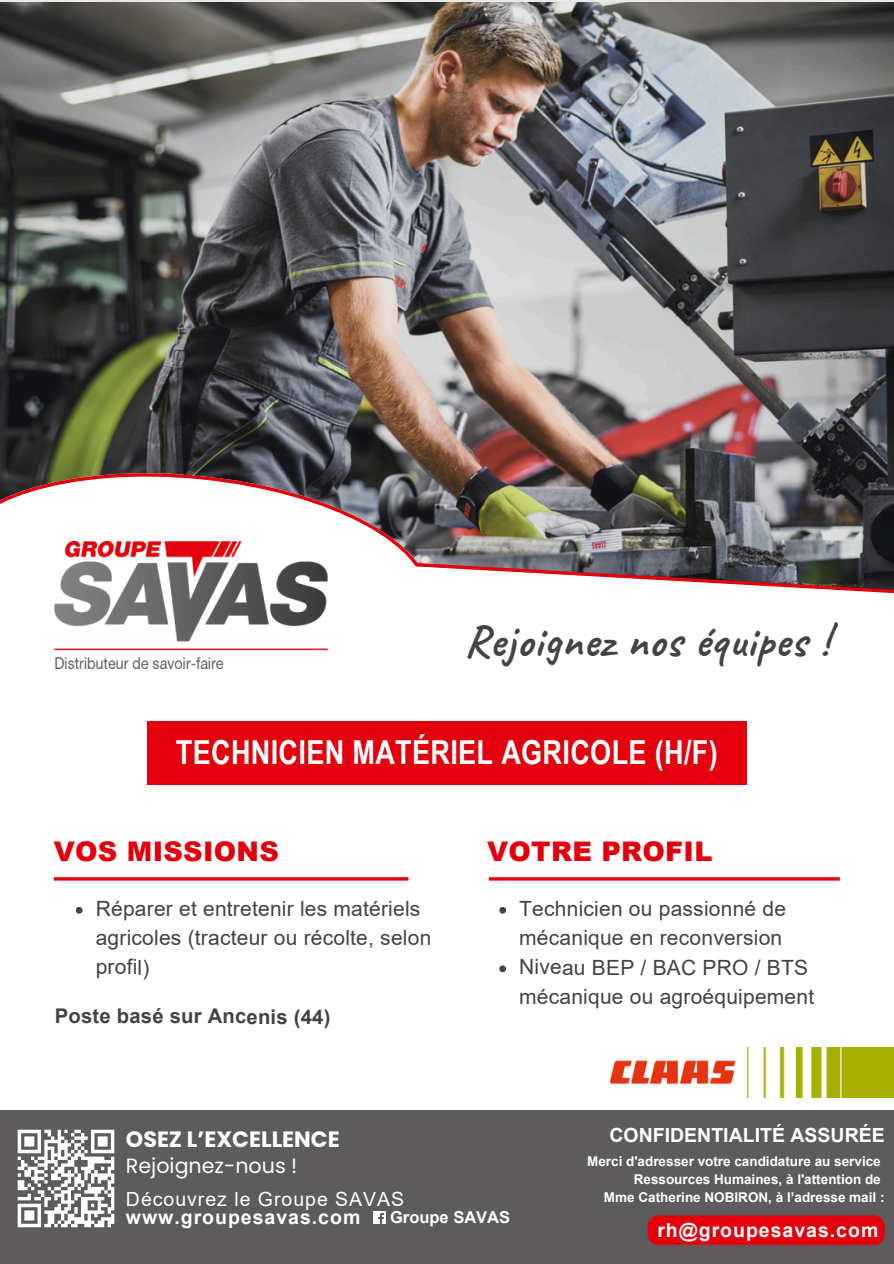
<style>
.page{position:relative;width:894px;height:1264px;background:#fff}
.page>*{position:absolute;margin:0;border:0;box-sizing:border-box;transform-origin:0 0}
.t1{font:700 45px "Caveat";letter-spacing:.025em;color:#444343}
.t2{font:700 33px "Arial Narrow";letter-spacing:.01em;color:#fff}
.t3{font:900 27px "Arial";letter-spacing:.01em;color:#e3000c}
.t4{font:700 22.2px "Poppins";color:#fff}
.t5{font:21px/29.2px "Arial";letter-spacing:.01em;color:#444343}
.t6{font:20.55px "Poppins";color:#fff}
.t7{font:700 20.25px "Arial";letter-spacing:.01em;color:#444343}
.t8{font:700 19.5px "Arial";letter-spacing:.05em;color:#fff}
.t9{font:19.5px "Arial";letter-spacing:.05em;color:#fff}
.t10{font:700 19.5px "Arial";color:#fff}
.t11{font:700 16.5px "Arial";color:#fff}
.t12{font:700 13.5px "Arial";color:#fff}
</style>
<div class="page">
<img style="left:0;top:0;width:893px;height:415px">
<svg style="left:0;top:415px;width:893px;height:499px"></svg>
<img style="left:55px;top:541px;width:272px;height:127px">
<svg style="left:412px;top:561px;width:481px;height:35px"></svg>
<div style="left:147px;top:721px;width:599px;height:63px;background:#e3000c"></div>
<svg style="left:76px;top:906px;width:6px;height:7px"></svg>
<svg style="left:499px;top:906px;width:7px;height:7px"></svg>
<svg style="left:499px;top:965px;width:7px;height:7px"></svg>
<div style="left:0;top:1110px;width:893px;height:153px;background:#5d5b5b"></div>
<div style="left:647px;top:1215px;width:237px;height:30px;background:#e3000c;border-radius:11px"></div>
<img style="left:17px;top:1129px;width:98px;height:99px">
<svg style="left:373px;top:1211px;width:12px;height:12px"></svg>
<img style="left:609px;top:1047px;width:284px;height:50px">
<p class="t1" style="left:466px;top:613px;width:364px">Rejoignez nos équipes !</p>
<h1 class="t2" style="left:176px;top:732px;width:543px">TECHNICIEN MATÉRIEL AGRICOLE (H/F)</h1>
<h2 class="t3" style="left:54px;top:831px;width:226px">VOS MISSIONS</h2>
<h3 class="t3" style="left:487px;top:831px;width:226px">VOTRE PROFIL</h3>
<h3 class="t5" style="left:96px;top:894px;width:337px">Réparer et entretenir les matériels agricoles (tracteur ou récolte, selon profil)</h3>
<p class="t5" style="left:519px;top:894px;width:268px">Technicien ou passionné de mécanique en reconversion</p>
<h5 class="t5" style="left:519px;top:952px;width:296px">Niveau BEP / BAC PRO / BTS mécanique ou agroéquipement</h5>
<p class="t7" style="left:55px;top:1005px;width:277px">Poste basé sur Ancenis (44)</p>
<h6 class="t10" style="left:609px;top:1124px;width:277px">CONFIDENTIALITÉ ASSURÉE</h6>
<p class="t4" style="left:126px;top:1123px;width:215px">OSEZ L’EXCELLENCE</p>
<p class="t6" style="left:126px;top:1151px;width:173px">Rejoignez-nous !</p>
<h4 class="t12" style="left:587px;top:1153px;width:295px">Merci d'adresser votre candidature au service</h4>
<p class="t12" style="left:633px;top:1171px;width:248px">Ressources Humaines, à l'attention de</p>
<p class="t9" style="left:126px;top:1187px;width:280px">Découvrez le Groupe SAVAS</p>
<p class="t12" style="left:603px;top:1189px;width:282px">Mme Catherine NOBIRON, à l’adresse mail :</p>
<p class="t8" style="left:126px;top:1205px;width:236px">www.groupesavas.com</p>
<p class="t11" style="left:390px;top:1208px;width:122px">Groupe SAVAS</p>
<p class="t8" style="left:657px;top:1219px;width:222px">rh@groupesavas.com</p>
</div>
